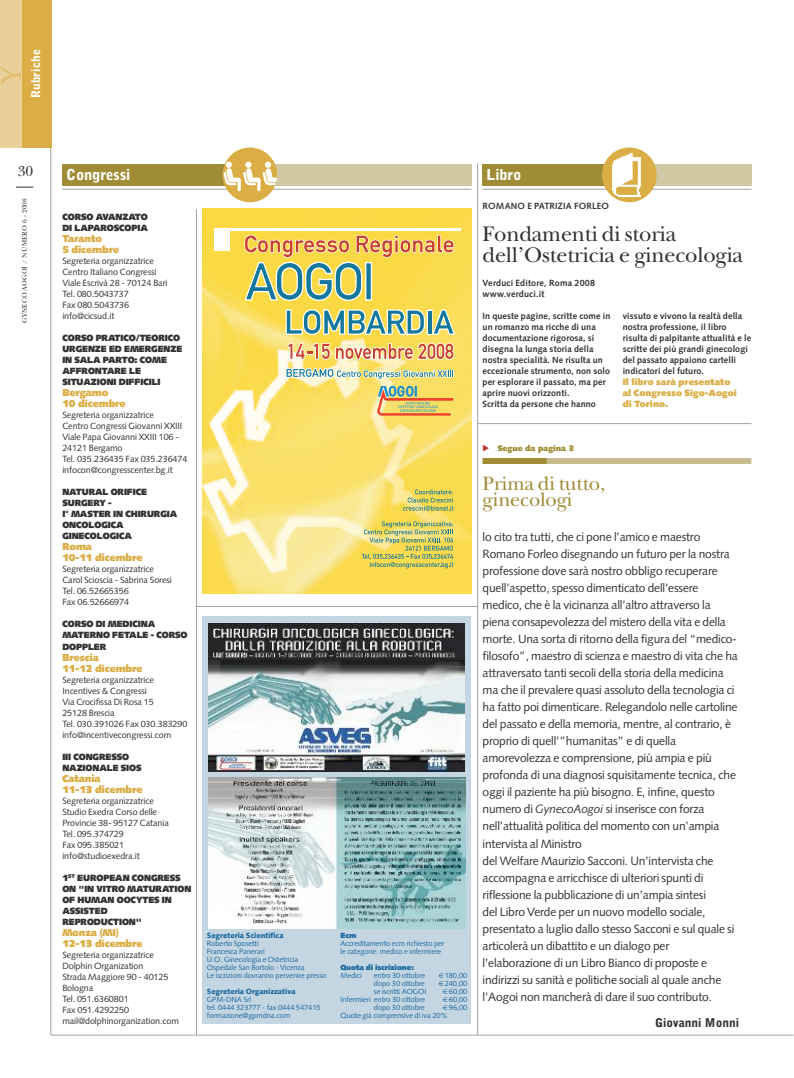
<style>
.page{position:relative;width:794px;height:1078px;background:#fff}
.page>*{position:absolute;margin:0;border:0;box-sizing:border-box;transform-origin:0 0}
.t1{font:500 28.7px "Palatino";color:#e3be71}
.t2{font:22px/21px "New Baskerville";letter-spacing:-.01em;color:#343132}
.t3{font:20.1px/16.1px "New Baskerville";letter-spacing:-.01em;color:#a08c35}
.t4{font:900 15px "Bell Gothic";letter-spacing:-.015em;color:#fff}
.t5{font:15px "New Baskerville";color:#343132}
.t6{font:900 12.1px "Bell Gothic";color:#343132}
.t7{font:12px/17px "Syntax";letter-spacing:-.015em;color:#343132}
.t8{font:900 12px "Bell Gothic";letter-spacing:.015em;color:#fff}
.t9{font:900 10px/11px "Syntax";letter-spacing:-.01em;color:#dbad45}
.t10{font:9px/11px "Syntax";letter-spacing:-.01em;color:#343132}
.t11{font:700 9px/11px "Syntax";letter-spacing:.01em;color:#343132}
.t12{font:900 9px/11px "Syntax";letter-spacing:-.01em;color:#343132}
.t13{font:900 9px/11px "Syntax";letter-spacing:.01em;color:#dbad45}
.t14{font:900 8px "Syntax";color:#a08c35}
.t15{font:7.5px/8px "Syntax";letter-spacing:-.01em;color:#1a699e}
.t16{font:900 7.5px "Syntax";letter-spacing:-.01em;color:#1a699e}
.t17{font:900 7.5px "Syntax";letter-spacing:-.01em;color:#1a699e}
.t18{font:7px "New Baskerville";letter-spacing:.025em;color:#343132}
.s1{font-style:italic}
</style>
<div class="page">
<div style="left:202px;top:616px;width:269px;height:407px;background:#c5d6e3"></div>
<hr style="left:51px;top:147px;width:1px;height:887px;background:#a4a3a3">
<hr style="left:196px;top:209px;width:1px;height:825px;background:#a4a3a3">
<hr style="left:477px;top:163px;width:1px;height:871px;background:#a4a3a3">
<svg style="left:16px;top:187px;width:17px;height:1px"></svg>
<hr style="left:51px;top:1034px;width:742px;height:1px;background:#a4a3a3">
<div style="left:482px;top:164px;width:161px;height:21px;background:#a08c35"></div>
<div style="left:649px;top:164px;width:102px;height:21px;background:#d1c8a4"></div>
<hr style="left:482px;top:189px;width:269px;height:1px;background:#a4a3a3">
<hr style="left:477px;top:423px;width:274px;height:1px;background:#a4a3a3">
<hr style="left:197px;top:606px;width:281px;height:1px;background:#a4a3a3">
<div style="left:602px;top:147px;width:54px;height:55px;background:#dbad45;border-radius:50%"></div>
<img style="left:611px;top:152px;width:30px;height:45px">
<div style="left:0;top:0;width:23px;height:147px;background:#eacf98"></div>
<div style="left:23px;top:0;width:28px;height:147px;background:#dbad45"></div>
<div style="left:62px;top:164px;width:181px;height:21px;background:#a08c35"></div>
<div style="left:243px;top:164px;width:228px;height:21px;background:#d1c8a4"></div>
<hr style="left:62px;top:189px;width:409px;height:1px;background:#a4a3a3">
<div style="left:222px;top:147px;width:55px;height:55px;background:#dbad45;border-radius:50%"></div>
<div style="left:265px;top:161px;width:6px;height:7px;background:#fff;border-radius:50%"></div>
<div style="left:245px;top:161px;width:6px;height:7px;background:#fff;border-radius:50%"></div>
<div style="left:226px;top:161px;width:6px;height:7px;background:#fff;border-radius:50%"></div>
<svg style="left:223px;top:167px;width:54px;height:24px"></svg>
<svg style="left:202px;top:209px;width:269px;height:384px;background:#fadb52"></svg>
<img style="left:202px;top:338px;width:269px;height:235px">
<img style="left:217px;top:350px;width:229px;height:210px">
<svg style="left:403px;top:489px;width:50px;height:22px"></svg>
<svg style="left:362px;top:521px;width:91px;height:47px;background:#cfc96a"></svg>
<svg style="left:243px;top:235px;width:211px;height:66px;background:#dbc464"></svg>
<div style="left:365px;top:262px;width:7px;height:38px;border:1px solid #fff"></div>
<div style="left:214px;top:228px;width:16px;height:23px;background:#fff"></div>
<hr style="left:227px;top:228px;width:233px;height:3px;background:#fff">
<svg style="left:286px;top:309px;width:169px;height:26px;background:#a6bf98"></svg>
<svg style="left:288px;top:343px;width:166px;height:16px;background:#ebb582"></svg>
<svg style="left:286px;top:368px;width:168px;height:11px;background:#c6d4b2"></svg>
<svg style="left:377px;top:386px;width:76px;height:29px;background:#d7b971"></svg>
<img style="left:208px;top:777px;width:257px;height:151px">
<img style="left:208px;top:623px;width:256px;height:148px">
<div style="left:482px;top:458px;width:269px;height:6px;background:#c7bc90"></div>
<div style="left:482px;top:458px;width:64px;height:6px;background:#a08c35"></div>
<h1 class="t1" style="left:-6px;top:84px;width:21px;rotate:-90deg">Y</h1>
<p class="t8" style="left:29px;top:98px;width:51px;rotate:-90deg">Rubriche</p>
<p class="t5" style="left:18px;top:162px;width:17px">30</p>
<p class="t18" style="left:21px;top:322px;width:126px;rotate:-90deg">GYNECO AOGOI / NUMERO 6 - 2008</p>
<p class="t4" style="left:66px;top:166px;width:66px">Congressi</p>
<p class="t12" style="left:62px;top:211px;width:87px">CORSO AVANZATO<br>DI LAPAROSCOPIA</p>
<p class="t9" style="left:62px;top:233px;width:58px">Taranto<br>5 dicembre</p>
<p class="t10" style="left:62px;top:255px;width:107px">Segreteria organizzatrice<br>Centro Italiano Congressi<br>Viale Escrivà 28 - 70124 Bari<br>Tel. 080.5043737<br>Fax 080.5043736 info@cicsud.it</p>
<p class="t12" style="left:62px;top:332px;width:121px">CORSO PRATICO/TEORICO<br>URGENZE ED EMERGENZE<br>IN SALA PARTO: COME<br>AFFRONTARE LE<br>SITUAZIONI DIFFICILI</p>
<p class="t9" style="left:62px;top:387px;width:65px">Bergamo<br>10 dicembre</p>
<p class="t10" style="left:62px;top:409px;width:127px">Segreteria organizzatrice<br>Centro Congressi Giovanni XXIII<br>Viale Papa Giovanni XXIII 106 -<br>24121 Bergamo<br>Tel. 035.236435 Fax 035.236474 infocon@congresscenter.bg.it</p>
<p class="t12" style="left:62px;top:486px;width:116px">NATURAL ORIFICE<br>SURGERY -<br>I° MASTER IN CHIRURGIA<br>ONCOLOGICA<br>GINECOLOGICA</p>
<p class="t9" style="left:62px;top:541px;width:82px">Roma<br>10-11 dicembre</p>
<p class="t10" style="left:62px;top:563px;width:111px">Segreteria organizzatrice<br>Carol Scioscia - Sabrina Soresi<br>Tel. 06.52665356<br>Fax 06.52666974</p>
<p class="t12" style="left:62px;top:618px;width:127px">CORSO DI MEDICINA<br>MATERNO FETALE - CORSO<br>DOPPLER</p>
<p class="t9" style="left:62px;top:651px;width:82px">Brescia<br>11-12 dicembre</p>
<p class="t10" style="left:62px;top:673px;width:127px">Segreteria organizzatrice<br>Incentives &amp; Congressi<br>Via Crocifissa Di Rosa 15<br>25128 Brescia<br>Tel. 030.391026 Fax 030.383290 info@incentivecongressi.com</p>
<p class="t12" style="left:62px;top:750px;width:81px">III CONGRESSO<br>NAZIONALE SIOS</p>
<p class="t9" style="left:62px;top:772px;width:82px">Catania<br>11-13 dicembre</p>
<p class="t10" style="left:62px;top:794px;width:108px">Segreteria organizzatrice<br>Studio Exedra Corso delle<br>Provincie 38- 95127 Catania<br>Tel. 095.374729<br>Fax 095.385021 info@studioexedra.it</p>
<p class="t12" style="left:62px;top:871px;width:130px">1<sup>ST</sup> EUROPEAN CONGRESS<br>ON "IN VITRO MATURATION<br>OF HUMAN OOCYTES IN<br>ASSISTED<br>REPRODUCTION"</p>
<p class="t9" style="left:62px;top:926px;width:82px">Monza (MI)<br>12-13 dicembre</p>
<p class="t10" style="left:62px;top:948px;width:118px">Segreteria organizzatrice<br>Dolphin Organization<br>Strada Maggiore 90 - 40125<br>Bologna<br>Tel. 051.6360801<br>Fax 051.4292250 mail@dolphinorganization.com</p>
<p class="t16" style="left:207px;top:930px;width:78px">Segreteria Scientifica</p>
<p class="t15" style="left:207px;top:939px;width:121px">Roberto Sposetti<br>Francesca Panerari<br>U.O. Ginecologia e Ostetricia<br>Ospedale San Bortolo - Vicenza<br>Le iscrizioni dovranno pervenire presso</p>
<p class="t16" style="left:207px;top:986px;width:90px">Segreteria Organizzativa</p>
<p class="t15" style="left:207px;top:995px;width:115px">GPM-DNA Srl<br>tel. 0444 323777 - fax 0444 547415 formazione@gpmdna.com</p>
<p class="t17" style="left:340px;top:930px;width:18px">Ecm</p>
<p class="t15" style="left:340px;top:939px;width:105px">Accreditamento ecm richiesto per le categorie: medico e infermiere</p>
<p class="t17" style="left:340px;top:962px;width:75px">Quota di iscrizione:</p>
<p class="t15" style="left:340px;top:971px;width:23px">Medici</p>
<p class="t15" style="left:374px;top:971px;width:53px">entro 30 ottobre</p>
<p class="t15" style="left:445px;top:971px;width:24px">180,00</p>
<p class="t15" style="left:374px;top:979px;width:52px">dopo 30 ottobre</p>
<p class="t15" style="left:445px;top:979px;width:24px">240,00</p>
<p class="t15" style="left:374px;top:987px;width:54px">se iscritti AOGOI</p>
<p class="t15" style="left:449px;top:987px;width:20px">60,00</p>
<p class="t15" style="left:340px;top:995px;width:86px">Infermieri entro 30 ottobre</p>
<p class="t15" style="left:449px;top:995px;width:20px">60,00</p>
<p class="t15" style="left:374px;top:1003px;width:52px">dopo 30 ottobre</p>
<p class="t15" style="left:449px;top:1003px;width:20px">96,00</p>
<p class="t15" style="left:340px;top:1011px;width:109px">Quote già comprensive di iva 20%</p>
<p class="t4" style="left:486px;top:166px;width:36px">Libro</p>
<p class="t11" style="left:482px;top:200px;width:128px">ROMANO E PATRIZIA FORLEO</p>
<h2 class="t2" style="left:482px;top:224px;width:262px">Fondamenti di storia dell’Ostetricia e ginecologia</h2>
<p class="t11" style="left:482px;top:277px;width:114px">Verduci Editore, Roma 2008 www.verduci.it</p>
<p class="t11" style="left:482px;top:310px;width:129px">In queste pagine, scritte come in un romanzo ma ricche di una documentazione rigorosa, si disegna la lunga storia della nostra specialità. Ne risulta un eccezionale strumento, non solo per esplorare il passato, ma per aprire nuovi orizzonti.<br>Scritta da persone che hanno</p>
<p class="t11" style="left:622px;top:310px;width:130px">vissuto e vivono la realtà della nostra professione, il libro risulta di palpitante attualità e le scritte dei più grandi ginecologi del passato appaiono cartelli indicatori del futuro.</p>
<p class="t13" style="left:622px;top:376px;width:116px">Il libro sarà presentato al Congresso Sigo-Aogoi di Torino.</p>
<p class="t14" style="left:497px;top:443px;width:78px">Segue da pagina 3</p>
<h3 class="t3" style="left:482px;top:475px;width:124px">Prima di tutto, ginecologi</h3>
<p class="t7" style="left:482px;top:528px;width:257px">lo cito tra tutti, che ci pone l’amico e maestro Romano Forleo disegnando un futuro per la nostra professione dove sarà nostro obbligo recuperare quell’aspetto, spesso dimenticato dell’essere medico, che è la vicinanza all’altro attraverso la piena consapevolezza del mistero della vita e della morte. Una sorta di ritorno della figura del “medico&shy;filosofo”, maestro di scienza e maestro di vita che ha attraversato tanti secoli della storia della medicina ma che il prevalere quasi assoluto della tecnologia ci ha fatto poi dimenticare. Relegandolo nelle cartoline del passato e della memoria, mentre, al contrario, è proprio di quell’”humanitas” e di quella amorevolezza e comprensione, più ampia e più profonda di una diagnosi squisitamente tecnica, che oggi il paziente ha più bisogno. E, infine, questo numero di <span class="s1">GynecoAogoi</span> si inserisce con forza nell’attualità politica del momento con un’ampia intervista al Ministro<br>del Welfare Maurizio Sacconi. Un’intervista che accompagna e arricchisce di ulteriori spunti di riflessione la pubblicazione di un’ampia sintesi<br>del Libro Verde per un nuovo modello sociale, presentato a luglio dallo stesso Sacconi e sul quale si articolerà un dibattito e un dialogo per l’elaborazione di un Libro Bianco di proposte e indirizzi su sanità e politiche sociali al quale anche l’Aogoi non mancherà di dare il suo contributo.</p>
<p class="t6" style="left:655px;top:1014px;width:86px">Giovanni Monni</p>
</div>
